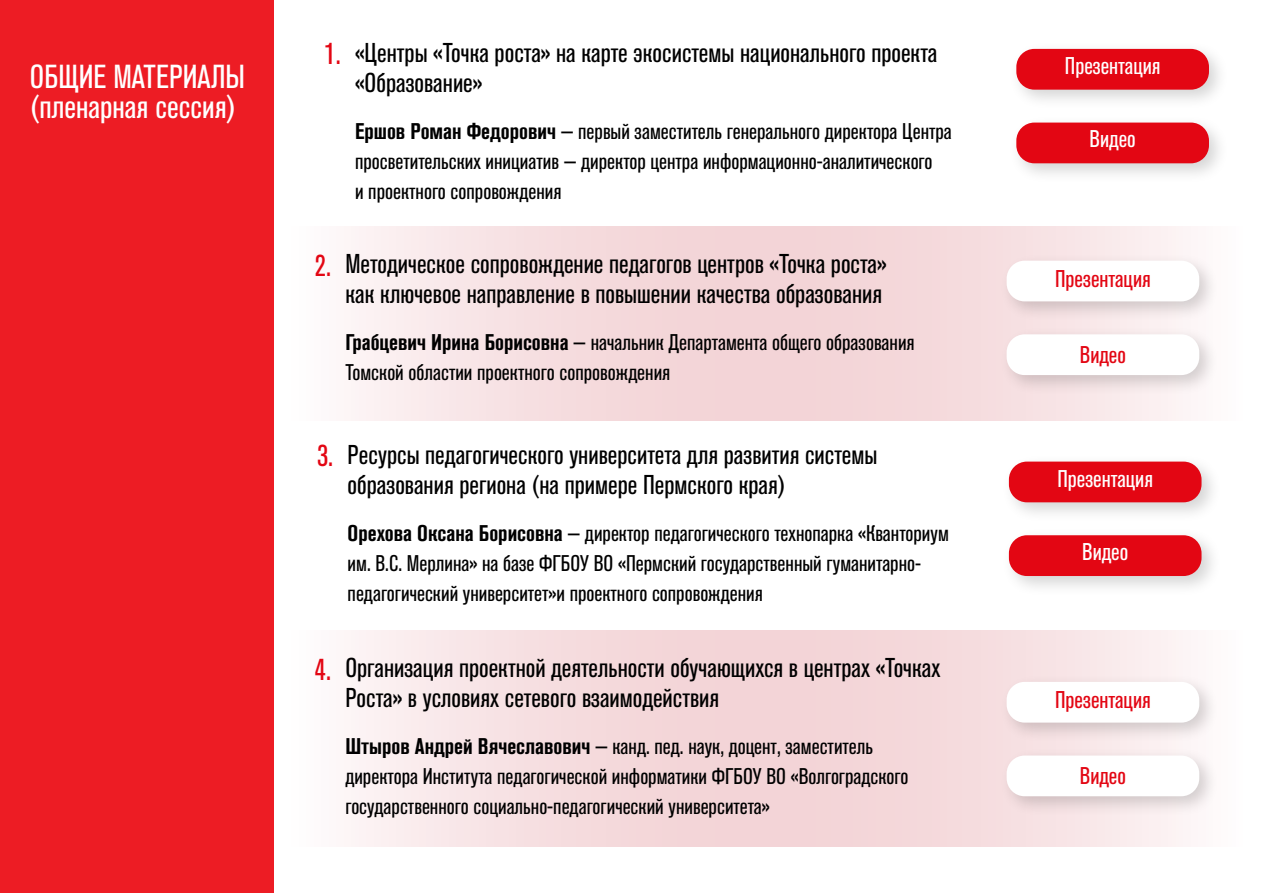
<style>
.page{position:relative;width:1263px;height:893px;background:#fff}
.page>*{position:absolute;margin:0;border:0;box-sizing:border-box;transform-origin:0 0}
.t1{font:condensed 33px/30px "Akzidenz Grotesk Pro";color:#fff}
.t2{font:condensed 30px "Akzidenz Grotesk Pro";color:#e30613}
.t3{font:condensed 27px/30px "Akzidenz Grotesk Pro";color:#000}
.t4{font:condensed 24px "Akzidenz Grotesk Pro";color:#fff}
.t5{font:condensed 24px "Akzidenz Grotesk Pro";color:#e30613}
.t6{font:condensed 22.5px/30px "Akzidenz Grotesk Pro";color:#000}
.s1{font-weight:700}
</style>
<div class="page">
<svg style="left:355px;top:227px;width:828px;height:193px;background:#f5dddf"></svg>
<svg style="left:355px;top:631px;width:828px;height:215px;background:#f5dddf"></svg>
<div style="left:1008px;top:114px;width:221px;height:70px;background:#000;opacity:.17"></div>
<div style="left:1016px;top:123px;width:193px;height:40px;background:#e30613;border-radius:18px"></div>
<div style="left:1001px;top:527px;width:220px;height:69px;background:#000;opacity:.17"></div>
<div style="left:1009px;top:535px;width:192px;height:41px;background:#e30613;border-radius:18px"></div>
<div style="left:1008px;top:41px;width:221px;height:69px;background:#000;opacity:.17"></div>
<div style="left:1016px;top:49px;width:193px;height:41px;background:#e30613;border-radius:18px"></div>
<div style="left:1001px;top:453px;width:220px;height:70px;background:#000;opacity:.17"></div>
<div style="left:1009px;top:462px;width:192px;height:40px;background:#e30613;border-radius:18px"></div>
<div style="left:999px;top:326px;width:220px;height:69px;background:#000;opacity:.17"></div>
<div style="left:1007px;top:334px;width:192px;height:41px;background:#fff;border-radius:18px"></div>
<div style="left:999px;top:747px;width:220px;height:69px;background:#000;opacity:.17"></div>
<div style="left:1007px;top:755px;width:192px;height:41px;background:#fff;border-radius:18px"></div>
<div style="left:999px;top:253px;width:220px;height:69px;background:#000;opacity:.17"></div>
<div style="left:1007px;top:261px;width:192px;height:40px;background:#fff;border-radius:18px"></div>
<div style="left:999px;top:674px;width:220px;height:69px;background:#000;opacity:.17"></div>
<div style="left:1007px;top:682px;width:192px;height:41px;background:#fff;border-radius:18px"></div>
<div style="left:0;top:0;width:273px;height:893px;background:#ed1c24"></div>
<h1 class="t1" style="left:30px;top:60px;width:217px">ОБЩИЕ МАТЕРИАЛЫ (пленарная сессия)</h1>
<h2 class="t2" style="left:324px;top:34px;width:18px">1.</h2>
<p class="t3" style="left:355px;top:36px;width:584px">«Центры «Точка роста» на карте экосистемы национального проекта «Образование»</p>
<p class="t6" style="left:355px;top:115px;width:598px"><span class="s1">Ершов Роман Федорович</span> — первый заместитель генерального директора Центра просветительских инициатив — директор центра информационно-аналитического<br>и проектного сопровождения</p>
<h2 class="t2" style="left:315px;top:246px;width:18px">2.</h2>
<p class="t3" style="left:345px;top:248px;width:543px">Методическое сопровождение педагогов центров «Точка роста» как ключевое направление в повышении качества образования</p>
<p class="t6" style="left:345px;top:327px;width:571px"><span class="s1">Грабцевич Ирина Борисовна</span> — начальник Департамента общего образования<br>Томской областии проектного сопровождения</p>
<h2 class="t2" style="left:317px;top:436px;width:18px">3.</h2>
<p class="t3" style="left:348px;top:438px;width:531px">Ресурсы педагогического университета для развития системы образования региона (на примере Пермского края)</p>
<p class="t6" style="left:348px;top:517px;width:603px"><span class="s1">Орехова Оксана Борисовна</span> — директор педагогического технопарка «Кванториум им. В.С. Мерлина» на базе ФГБОУ ВО «Пермский государственный гуманитарно&shy;педагогический университет»и проектного сопровождения</p>
<h2 class="t2" style="left:315px;top:650px;width:18px">4.</h2>
<p class="t3" style="left:345px;top:652px;width:597px">Организация проектной деятельности обучающихся в центрах «Точках<br>Роста» в условиях сетевого взаимодействия</p>
<p class="t6" style="left:345px;top:731px;width:564px"><span class="s1">Штыров Андрей Вячеславович</span> — канд. пед. наук, доцент, заместитель директора Института педагогической информатики ФГБОУ ВО «Волгоградского государственного социально-педагогический университета»</p>
<p class="t4" style="left:1065px;top:50px;width:97px">Презентация</p>
<p class="t4" style="left:1090px;top:124px;width:48px">Видео</p>
<p class="t5" style="left:1055px;top:263px;width:97px">Презентация</p>
<p class="t5" style="left:1080px;top:339px;width:48px">Видео</p>
<p class="t4" style="left:1057px;top:463px;width:97px">Презентация</p>
<p class="t4" style="left:1082px;top:536px;width:48px">Видео</p>
<p class="t5" style="left:1055px;top:684px;width:97px">Презентация</p>
<p class="t5" style="left:1080px;top:760px;width:48px">Видео</p>
</div>
